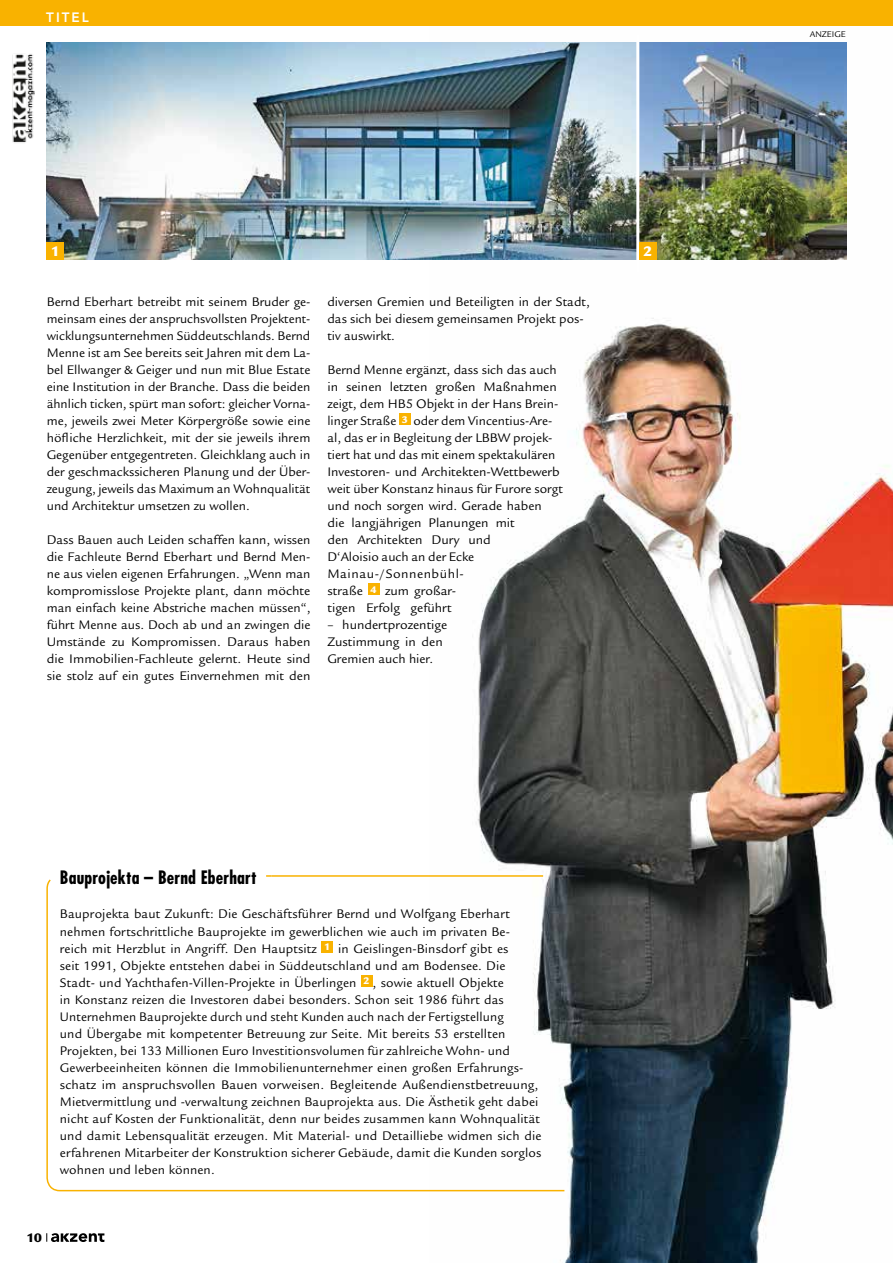
<style>
.page{position:relative;width:893px;height:1263px;background:#fff}
.page>*{position:absolute;margin:0;border:0;box-sizing:border-box;transform-origin:0 0}
.t1{font:700 condensed 18px "Futura Std";letter-spacing:.01em;color:#000}
.t2{font:900 15.15px "Legacy Sans Std";color:#fff}
.t3{font:13.5px/17px "Legacy Sans Std";letter-spacing:.01em;color:#000}
.t4{font:800 13.5px "Avenir LT Std";letter-spacing:.15em;color:#fff}
.t5{font:900 13.5px "Legacy Sans Std";color:#000}
.t6{font:9px "Legacy Sans Std";letter-spacing:.005em;color:#000}
</style>
<div class="page">
<img style="left:429px;top:42px;width:464px;height:1221px">
<div style="left:399px;top:413px;width:12px;height:12px;background:#f9b200"></div>
<div style="left:368px;top:583px;width:12px;height:12px;background:#f9b200"></div>
<img style="left:46px;top:43px;width:590px;height:216px">
<img style="left:639px;top:43px;width:207px;height:216px">
<hr style="left:636px;top:34px;width:3px;height:238px;background:#fff">
<div style="left:47px;top:242px;width:17px;height:17px;background:#f9b200"></div>
<div style="left:639px;top:242px;width:17px;height:17px;background:#f9b200"></div>
<svg style="left:266px;top:875px;width:6px;height:2px"></svg>
<svg style="left:46px;top:878px;width:520px;height:314px"></svg>
<hr style="left:272px;top:875px;width:271px;height:2px;background:#f9b200">
<svg style="left:46px;top:1233px;width:58px;height:9px"></svg>
<div style="left:0;top:0;width:893px;height:26px;background:#f9b200"></div>
<img style="left:12px;top:43px;width:35px;height:111px">
<p class="t4" style="left:46px;top:9px;width:44px">TITEL</p>
<p class="t2" style="left:51px;top:242px;width:10px">1</p>
<p class="t2" style="left:643px;top:242px;width:10px">2</p>
<p class="t3" style="left:47px;top:294px;width:265px;text-align:justify">Bernd Eberhart betreibt mit seinem Bruder ge&shy;meinsam eines der anspruchsvollsten Projektent&shy;wicklungsunternehmen Süddeutschlands. Bernd Menne ist am See bereits seit Jahren mit dem La&shy;bel Ellwanger &amp; Geiger und nun mit Blue Estate eine Institution in der Branche. Dass die beiden ähnlich ticken, spürt man sofort: gleicher Vorna&shy;me, jeweils zwei Meter Körpergröße sowie eine höfliche Herzlichkeit, mit der sie jeweils ihrem Gegenüber entgegentreten. Gleichklang auch in der geschmackssicheren Planung und der Über&shy;zeugung, jeweils das Maximum an Wohnqualität und Architektur umsetzen zu wollen.</p>
<p class="t3" style="left:47px;top:532px;width:265px;text-align:justify">Dass Bauen auch Leiden schaffen kann, wissen die Fachleute Bernd Eberhart und Bernd Men&shy;ne aus vielen eigenen Erfahrungen. „Wenn man kompromisslose Projekte plant, dann möchte man einfach keine Abstriche machen müssen“, führt Menne aus. Doch ab und an zwingen die Umstände zu Kompromissen. Daraus haben die Immobilien-Fachleute gelernt. Heute sind sie stolz auf ein gutes Einvernehmen mit den</p>
<p class="t3" style="left:327px;top:294px;width:264px">diversen Gremien und Beteiligten in der Stadt, das sich bei diesem gemeinsamen Projekt pos&shy;tiv auswirkt.</p>
<p class="t3" style="left:327px;top:362px;width:237px">Bernd Menne ergänzt, dass sich das auch in seinen letzten großen Maßnahmen zeigt, dem HB5 Objekt in der Hans Brein&shy;linger Straße <sup>3</sup> oder dem Vincentius-Are&shy;al, das er in Begleitung der LBBW projek&shy;tiert hat und das mit einem spektakulären Investoren- und Architekten-Wettbewerb weit über Konstanz hinaus für Furore sorgt und noch sorgen wird. Gerade haben<br>die langjährigen Planungen mit<br>den Architekten Dury und<br>D‘Aloisio auch an der Ecke Mainau-/Sonnenbühl-<br>straße <sup>4</sup> zum großar-<br>tigen Erfolg geführt</p>
<p class="t3" style="left:327px;top:617px;width:121px">– hundertprozentige<br>Zustimmung in den<br>Gremien auch hier.</p>
<h1 class="t1" style="left:60px;top:867px;width:198px">Bauprojekta – Bernd Eberhart</h1>
<p class="t3" style="left:60px;top:906px;width:483px">Bauprojekta baut Zukunft: Die Geschäftsführer Bernd und Wolfgang Eberhart nehmen fortschrittliche Bauprojekte im gewerblichen wie auch im privaten Be-<br>reich mit Herzblut in Angriff. Den Hauptsitz <sup>1</sup> in Geislingen-Binsdorf gibt es<br>seit 1991, Objekte entstehen dabei in Süddeutschland und am Bodensee. Die Stadt- und Yachthafen-Villen-Projekte in Überlingen <sup>2</sup> , sowie aktuell Objekte<br>in Konstanz reizen die Investoren dabei besonders. Schon seit 1986 führt das Unternehmen Bauprojekte durch und steht Kunden auch nach der Fertigstellung<br>und Übergabe mit kompetenter Betreuung zur Seite. Mit bereits 53 erstellten Projekten, bei 133 Millionen Euro Investitionsvolumen für zahlreiche Wohn- und Gewerbeeinheiten können die Immobilienunternehmer einen großen Erfahrungs&shy;schatz im anspruchsvollen Bauen vorweisen. Begleitende Außendienstbetreuung, Mietvermittlung und -verwaltung zeichnen Bauprojekta aus. Die Ästhetik geht dabei nicht auf Kosten der Funktionalität, denn nur beides zusammen kann Wohnqualität und damit Lebensqualität erzeugen. Mit Material- und Detailliebe widmen sich die erfahrenen Mitarbeiter der Konstruktion sicherer Gebäude, damit die Kunden sorglos wohnen und leben können.</p>
<p class="t5" style="left:27px;top:1229px;width:17px">10</p>
<p class="t6" style="left:810px;top:29px;width:37px">ANZEIGE</p>
</div>
